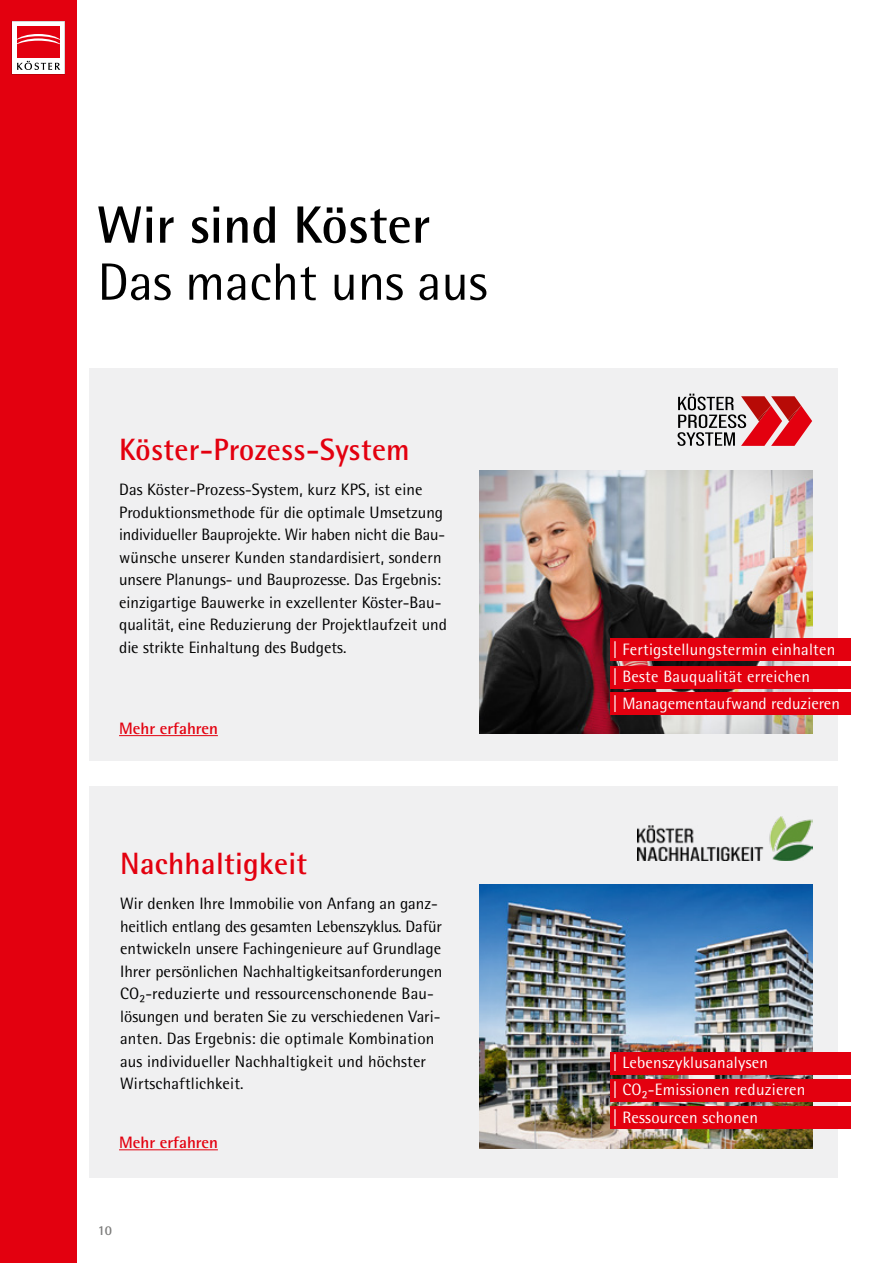
<style>
.page{position:relative;width:893px;height:1263px;background:#fff}
.page>*{position:absolute;margin:0;border:0;box-sizing:border-box;transform-origin:0 0}
.t1{font:52.5px "Rotis Semi Sans Pro";color:#000}
.t2{font:700 52.5px "Rotis Semi Sans Pro";color:#000}
.t3{font:700 30.9px "Rotis Semi Sans Pro";letter-spacing:.01em;color:#e3000f}
.t4{font:16.5px/22.5px "Rotis Semi Sans Pro";color:#000}
.t5{font:16.5px/27.5px "Rotis Semi Sans Pro";letter-spacing:.015em;color:#fff}
.t6{font:700 16.5px "Rotis Semi Sans Pro";color:#e3000f}
.t7{font:700 13.5px "Rotis Semi Sans Pro";color:#7b7b7a}
</style>
<div class="page">
<div style="left:89px;top:368px;width:749px;height:392px;background:#f0f0f1"></div>
<div style="left:89px;top:787px;width:749px;height:391px;background:#f0f0f1"></div>
<img style="left:479px;top:470px;width:333px;height:264px">
<img style="left:479px;top:884px;width:333px;height:264px">
<div style="left:610px;top:1052px;width:241px;height:22px;background:#e3000f"></div>
<div style="left:610px;top:638px;width:241px;height:23px;background:#e3000f"></div>
<div style="left:610px;top:1079px;width:241px;height:23px;background:#e3000f"></div>
<div style="left:610px;top:666px;width:241px;height:22px;background:#e3000f"></div>
<div style="left:610px;top:1106px;width:241px;height:22px;background:#e3000f"></div>
<div style="left:610px;top:692px;width:241px;height:23px;background:#e3000f"></div>
<svg style="left:678px;top:394px;width:134px;height:52px"></svg>
<img style="left:769px;top:817px;width:43px;height:43px">
<img style="left:637px;top:825px;width:127px;height:35px">
<div style="left:0;top:0;width:77px;height:1263px;background:#e3000f"></div>
<svg style="left:12px;top:21px;width:53px;height:53px"></svg>
<hr style="left:119px;top:735px;width:99px;height:1px;background:#e3000f">
<hr style="left:119px;top:1149px;width:99px;height:1px;background:#e3000f">
<h1 class="t2" style="left:97px;top:193px;width:335px">Wir sind Köster</h1>
<h1 class="t1" style="left:98px;top:251px;width:391px">Das macht uns aus</h1>
<h2 class="t3" style="left:119px;top:431px;width:292px">Köster-Prozess-System</h2>
<p class="t4" style="left:119px;top:478px;width:330px">Das Köster-Prozess-System, kurz KPS, ist eine Produktionsmethode für die optimale Umsetzung individueller Bauprojekte. Wir haben nicht die Bau&shy;wünsche unserer Kunden standardisiert, sondern unsere Planungs- und Bauprozesse. Das Ergebnis: einzigartige Bauwerke in exzellenter Köster-Bau&shy;qualität, eine Reduzierung der Projektlaufzeit und die strikte Einhaltung des Budgets.</p>
<p class="t6" style="left:119px;top:718px;width:100px">Mehr erfahren</p>
<h2 class="t3" style="left:120px;top:844px;width:189px">Nachhaltigkeit</h2>
<p class="t4" style="left:120px;top:892px;width:324px">Wir denken Ihre Immobilie von Anfang an ganz&shy;heitlich entlang des gesamten Lebenszyklus. Dafür entwickeln unsere Fachingenieure auf Grundlage Ihrer persönlichen Nachhaltigkeitsanforderungen CO₂-reduzierte und ressourcenschonende Bau&shy;lösungen und beraten Sie zu verschiedenen Vari&shy;anten. Das Ergebnis: die optimale Kombination aus individueller Nachhaltigkeit und höchster Wirtschaftlichkeit.</p>
<p class="t6" style="left:119px;top:1132px;width:100px">Mehr erfahren</p>
<p class="t7" style="left:98px;top:1222px;width:16px">10</p>
<p class="t5" style="left:612px;top:636px;width:229px">| Fertigstellungstermin einhalten | Beste Bauqualität erreichen<br>| Managementaufwand reduzieren</p>
<p class="t5" style="left:612px;top:1049px;width:195px">| Lebenszyklusanalysen<br>| CO₂-Emissionen reduzieren | Ressourcen schonen</p>
</div>
